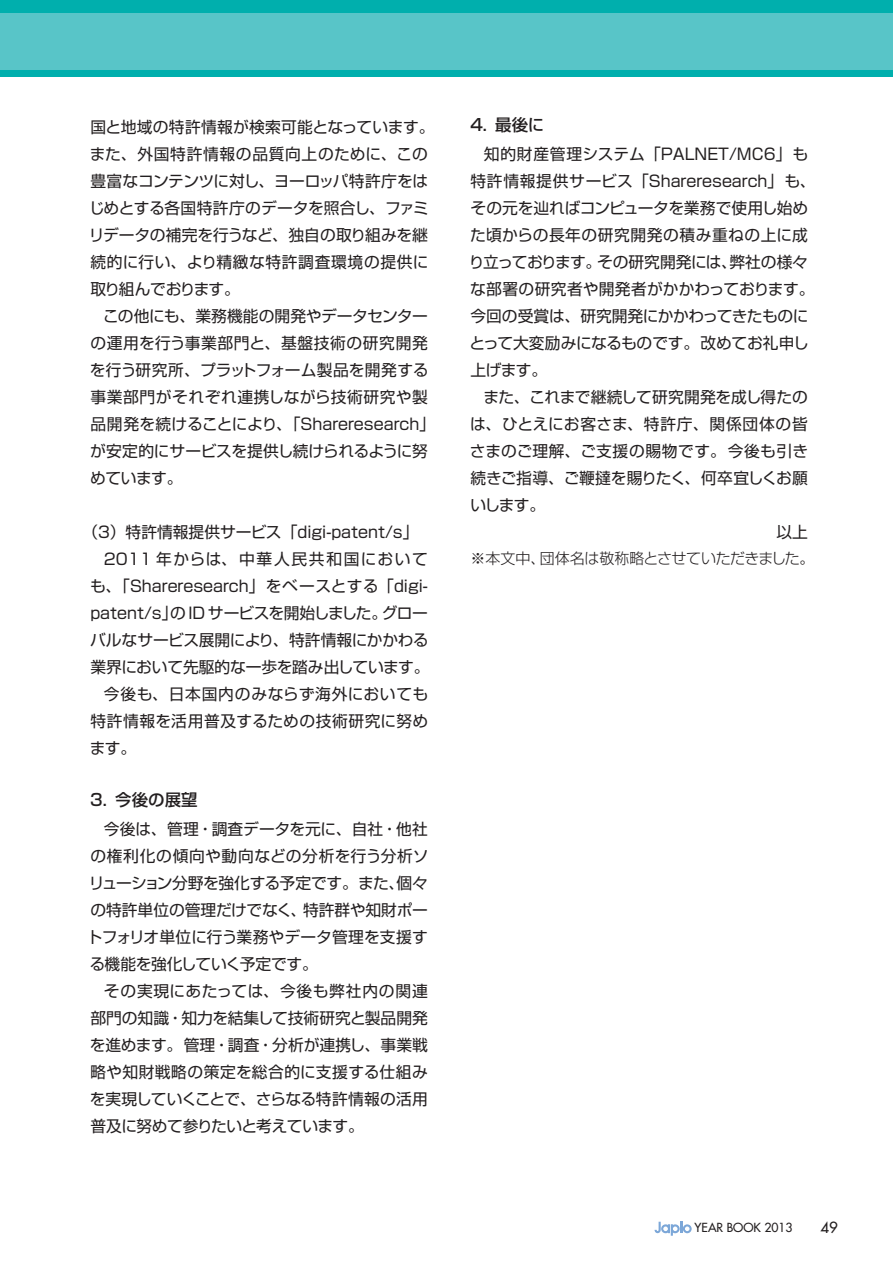
<style>
.page{position:relative;width:893px;height:1263px;background:#fff}
.page>*{position:absolute;margin:0;border:0;box-sizing:border-box;transform-origin:0 0}
.t1{font:500 16.5px "Shin Go Pro";color:#231f20}
.t2{font:15.75px/27px "Shin Go Pro";color:#231f20}
.t3{font:15.75px "Shin Go Pro";letter-spacing:-.03em;color:#231f20}
.t4{font:15.75px "Shin Go Pro";letter-spacing:.045em;color:#231f20}
.t5{font:15.75px "Shin Go Pro";letter-spacing:-.02em;color:#231f20}
.t6{font:15.75px "Shin Go Pro";letter-spacing:.035em;color:#231f20}
.t7{font:15.75px "Shin Go Pro";letter-spacing:.025em;color:#231f20}
.t8{font:15.75px "Shin Go Pro";letter-spacing:.1em;color:#231f20}
.t9{font:300 15px "Shin Go Pro";letter-spacing:-.02em;color:#231f20}
.t10{font:500 15px "Futura Std";color:#231f20}
.t11{font:500 12.15px "Futura Std";color:#231f20}
</style>
<div class="page">
<svg style="left:654px;top:1222px;width:38px;height:14px"></svg>
<div style="left:0;top:0;width:893px;height:77px;background:#58c5c8"></div>
<div style="left:0;top:0;width:893px;height:13px;background:#00afad"></div>
<div style="left:0;top:70px;width:893px;height:7px;background:#00afad"></div>
<p class="t2" style="left:89px;top:112px;width:347px">国と地域の特許情報が検索可能となっています。また、外国特許情報の品質向上のために、この豊富なコンテンツに対し、ヨーロッパ特許庁をはじめとする各国特許庁のデータを照合し、ファミリデータの補完を行うなど、独自の取り組みを継続的に行い、より精緻な特許調査環境の提供に取り組んでおります。</p>
<p class="t2" style="left:90px;top:301px;width:347px;text-indent:13px">この他にも、業務機能の開発やデータセンターの運用を行う事業部門と、基盤技術の研究開発を行う研究所、プラットフォーム製品を開発する事業部門がそれぞれ連携しながら技術研究や製品開発を続けることにより、「Shareresearch」が安定的にサービスを提供し続けられるように努めています。</p>
<p class="t2" style="left:82px;top:516px;width:338px">（３）特許情報提供サービス「digi-patent/s」</p>
<p class="t8" style="left:104px;top:546px;width:326px">2011 年からは、中華人民共和国において</p>
<p class="t2" style="left:90px;top:570px;width:339px">も、「Shareresearch」をベースとする「digi-</p>
<p class="t3" style="left:90px;top:600px;width:339px">patent/s」の ID サービスを開始しました。グロー</p>
<p class="t5" style="left:90px;top:627px;width:340px">バルなサービス展開により、特許情報にかかわる</p>
<p class="t2" style="left:90px;top:651px;width:341px">業界において先駆的な一歩を踏み出しています。</p>
<p class="t4" style="left:104px;top:681px;width:326px">今後も、日本国内のみならず海外においても</p>
<p class="t6" style="left:90px;top:708px;width:339px">特許情報を活用普及するための技術研究に努め</p>
<p class="t2" style="left:90px;top:732px;width:48px">ます。</p>
<p class="t1" style="left:88px;top:786px;width:111px">３．今後の展望</p>
<p class="t2" style="left:87px;top:814px;width:343px;text-align:justify;text-indent:17px">今後は、管理・調査データを元に、自社・他社の権利化の傾向や動向などの分析を行う分析ソリューション分野を強化する予定です。また、個々の特許単位の管理だけでなく、特許群や知財ポートフォリオ単位に行う業務やデータ管理を支援する機能を強化していく予定です。</p>
<p class="t2" style="left:90px;top:976px;width:340px;text-align:justify;text-indent:14px">その実現にあたっては、今後も弊社内の関連部門の知識・知力を結集して技術研究と製品開発を進めます。管理・調査・分析が連携し、事業戦略や知財戦略の策定を総合的に支援する仕組みを実現していくことで、さらなる特許情報の活用普及に努めて参りたいと考えています。</p>
<p class="t1" style="left:468px;top:111px;width:77px">４．最後に</p>
<p class="t2" style="left:469px;top:139px;width:348px;text-indent:15px">知的財産管理システム「PALNET/MC6」も特許情報提供サービス「Shareresearch」も、その元を辿ればコンピュータを業務で使用し始めた頃からの長年の研究開発の積み重ねの上に成り立っております。その研究開発には、弊社の様々な部署の研究者や開発者がかかわっております。今回の受賞は、研究開発にかかわってきたものにとって大変励みになるものです。改めてお礼申し上げます。</p>
<p class="t2" style="left:483px;top:381px;width:326px">また、これまで継続して研究開発を成し得たの</p>
<p class="t4" style="left:470px;top:411px;width:339px">は、ひとえにお客さま、特許庁、関係団体の皆</p>
<p class="t7" style="left:470px;top:438px;width:340px">さまのご理解、ご支援の賜物です。今後も引き</p>
<p class="t3" style="left:470px;top:465px;width:339px">続きご指導、ご鞭撻を賜りたく、何卒宜しくお願</p>
<p class="t2" style="left:470px;top:489px;width:76px">いします。</p>
<p class="t2" style="left:776px;top:516px;width:33px">以上</p>
<p class="t9" style="left:470px;top:546px;width:346px">※本文中、団体名は敬称略とさせていただきました。</p>
<p class="t11" style="left:695px;top:1220px;width:100px">YEAR BOOK 2013</p>
<p class="t10" style="left:820px;top:1218px;width:19px">49</p>
</div>
